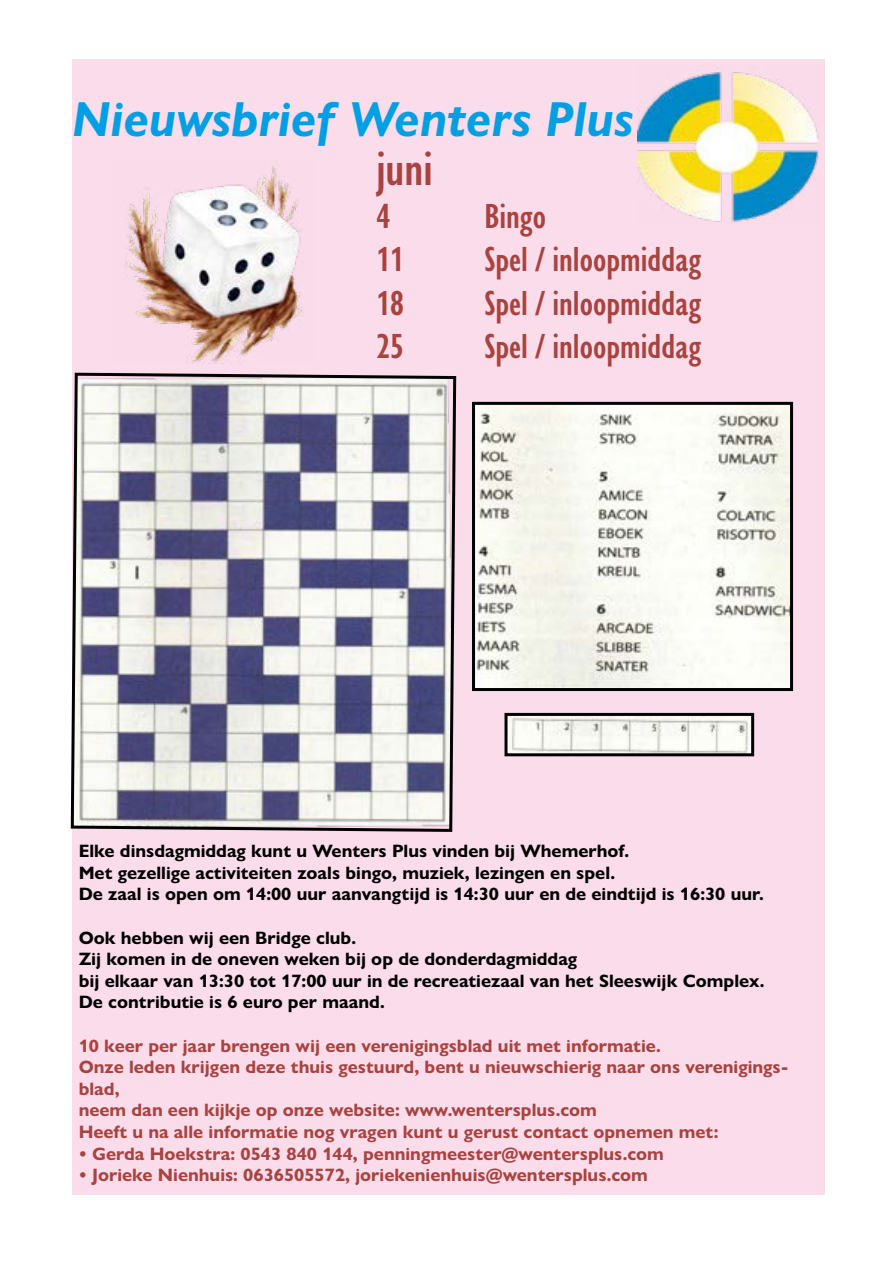
<style>
.page{position:relative;width:893px;height:1263px;background:#fff}
.page>*{position:absolute;margin:0;border:0;box-sizing:border-box;transform-origin:0 0}
.t1{font:italic 700 49.5px "Gill Sans Nova";color:#009fe3}
.t2{font:600 condensed 49.5px "Gill Sans Nova";color:#a9433f}
.t3{font:600 condensed 36px "Gill Sans Nova";color:#a9433f}
.t4{font:700 18px/21.6px "Gill Sans Nova";color:#a94340}
.t5{font:700 18px/21.6px "Gill Sans Nova";color:#000}
</style>
<div class="page">
<div style="left:72px;top:60px;width:753px;height:1135px;background:#fadceb"></div>
<img style="left:638px;top:72px;width:181px;height:150px">
<svg style="left:70px;top:372px;width:387px;height:460px;background:#b5b3bf"></svg>
<img style="left:476px;top:406px;width:313px;height:281px">
<div style="left:472px;top:402px;width:321px;height:289px;border:3px solid #000"></div>
<img style="left:508px;top:717px;width:242px;height:35px">
<div style="left:504px;top:713px;width:250px;height:43px;border:3px solid #000"></div>
<img style="left:124px;top:166px;width:178px;height:197px">
<h1 class="t1" style="left:72px;top:88px;width:563px">Nieuwsbrief Wenters Plus</h1>
<h1 class="t2" style="left:376px;top:136px;width:58px">juni</h1>
<h2 class="t3" style="left:376px;top:193px;width:15px">4</h2>
<h2 class="t3" style="left:484px;top:193px;width:63px">Bingo</h2>
<h2 class="t3" style="left:376px;top:236px;width:29px">11</h2>
<h2 class="t3" style="left:484px;top:236px;width:219px">Spel / inloopmiddag</h2>
<h2 class="t3" style="left:376px;top:279px;width:29px">18</h2>
<h2 class="t3" style="left:484px;top:279px;width:219px">Spel / inloopmiddag</h2>
<h2 class="t3" style="left:376px;top:322px;width:29px">25</h2>
<h2 class="t3" style="left:484px;top:322px;width:219px">Spel / inloopmiddag</h2>
<p class="t5" style="left:79px;top:840px;width:687px">Elke dinsdagmiddag kunt u Wenters Plus vinden bij Whemerhof.<br>Met gezellige activiteiten zoals bingo, muziek, lezingen en spel.<br>De zaal is open om 14:00 uur aanvangtijd is 14:30 uur en de eindtijd is 16:30 uur.</p>
<p class="t5" style="left:79px;top:927px;width:687px">Ook hebben wij een Bridge club.<br>Zij komen in de oneven weken bij op de donderdagmiddag<br>bij elkaar van 13:30 tot 17:00 uur in de recreatiezaal van het Sleeswijk Complex.<br>De contributie is 6 euro per maand.</p>
<p class="t4" style="left:79px;top:1035px;width:712px">10 keer per jaar brengen wij een verenigingsblad uit met informatie.<br>Onze leden krijgen deze thuis gestuurd, bent u nieuwschierig naar ons verenigings&shy;blad,<br>neem dan een kijkje op onze website: www.wentersplus.com<br>Heeft u na alle informatie nog vragen kunt u gerust contact opnemen met:</p>
<p class="t4" style="left:79px;top:1143px;width:587px">• Gerda Hoekstra: 0543 840 144, penningmeester@wentersplus.com</p>
<p class="t4" style="left:79px;top:1164px;width:571px">• Jorieke Nienhuis: 0636505572, joriekenienhuis@wentersplus.com</p>
</div>
